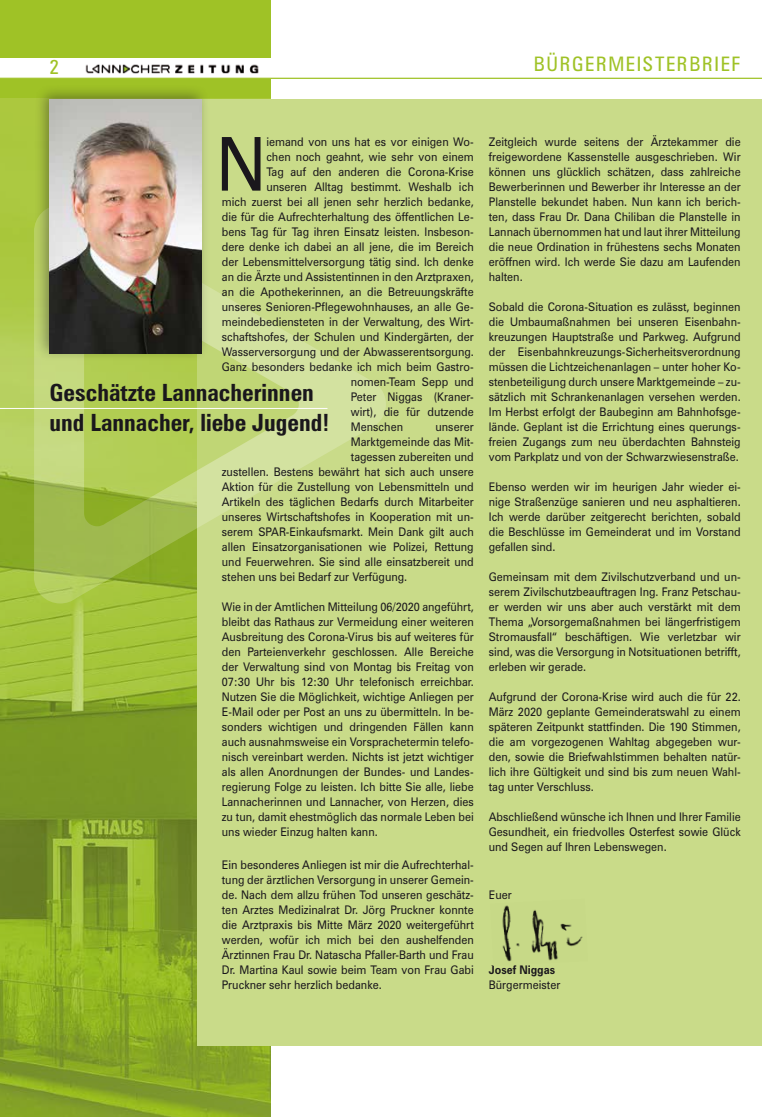
<style>
.page{position:relative;width:762px;height:1117px;background:#fff}
.page>*{position:absolute;margin:0;border:0;box-sizing:border-box;transform-origin:0 0}
.t1{font:74.38px "Zurich BT";color:#1a171c;scale:.92 1}
.t2{font:700 condensed 23.75px/30px "Zurich BT";color:#1a171c}
.t3{font:condensed 20px "Zurich BT";letter-spacing:.08em;color:#9fc226}
.t4{font:11.88px/15px "Zurich BT";color:#1a171c;text-align:justify;scale:.92 1}
.t5{font:700 11.88px "Zurich BT";color:#1a171c;scale:.92 1}
</style>
<div class="page">
<svg style="left:0;top:0;width:270px;height:1116px;background:#8fae2d"></svg>
<div style="left:197px;top:99px;width:565px;height:946px;background:#c9db89"></div>
<svg style="left:34px;top:205px;width:352px;height:398px;background:#c0d47c"></svg>
<svg style="left:84px;top:282px;width:215px;height:244px;background:#bed473"></svg>
<hr style="left:0;top:408px;width:327px;height:1px;background:#fff">
<img style="left:490px;top:898px;width:98px;height:67px">
<div style="left:34px;top:84px;width:176px;height:277px;background:#1a171c;opacity:.4"></div>
<img style="left:50px;top:99px;width:151px;height:254px">
<div style="left:0;top:58px;width:359px;height:21px;background:#fff"></div>
<img style="left:85px;top:64px;width:174px;height:10px">
<hr style="left:0;top:78px;width:762px;height:1px;background:#9fc226">
<h3 class="t3" style="left:50px;top:55px;width:11px">2</h3>
<h3 class="t3" style="left:534px;top:51px;width:208px">BÜRGERMEISTERBRIEF</h3>
<h1 class="t1" style="left:216px;top:119px;width:56px">N</h1>
<p class="t4" style="left:266px;top:134px;width:227px">iemand von uns hat es vor einigen Wo-</p>
<p class="t4" style="left:266px;top:149px;width:227px">chen noch geahnt, wie sehr von einem</p>
<p class="t4" style="left:266px;top:164px;width:227px">Tag auf den anderen die Corona-Krise</p>
<p class="t4" style="left:266px;top:179px;width:227px">unseren Alltag bestimmt. Weshalb ich</p>
<p class="t4" style="left:222px;top:194px;width:275px">mich zuerst bei all jenen sehr herzlich bedanke,</p>
<p class="t4" style="left:222px;top:209px;width:275px">die für die Aufrechterhaltung des öffentlichen Le-</p>
<p class="t4" style="left:222px;top:224px;width:275px">bens Tag für Tag ihren Einsatz leisten. Insbeson-</p>
<p class="t4" style="left:222px;top:239px;width:275px">dere denke ich dabei an all jene, die im Bereich</p>
<p class="t4" style="left:222px;top:254px;width:275px">der Lebensmittelversorgung tätig sind. Ich denke</p>
<p class="t4" style="left:222px;top:269px;width:275px">an die Ärzte und Assistentinnen in den Arztpraxen,</p>
<p class="t4" style="left:222px;top:284px;width:275px">an die Apothekerinnen, an die Betreuungskräfte</p>
<p class="t4" style="left:222px;top:299px;width:275px">unseres Senioren-Pflegewohnhauses, an alle Ge-</p>
<p class="t4" style="left:222px;top:314px;width:275px">meindebediensteten in der Verwaltung, des Wirt-</p>
<p class="t4" style="left:222px;top:329px;width:275px">schaftshofes, der Schulen und Kindergärten, der</p>
<p class="t4" style="left:222px;top:344px;width:275px">Wasserversorgung und der Abwasserentsorgung.</p>
<p class="t4" style="left:222px;top:359px;width:275px">Ganz besonders bedanke ich mich beim Gastro-</p>
<p class="t4" style="left:351px;top:374px;width:135px">nomen-Team Sepp und</p>
<p class="t4" style="left:351px;top:389px;width:135px">Peter Niggas (Kraner-</p>
<p class="t4" style="left:351px;top:404px;width:135px">wirt), die für dutzende</p>
<p class="t4" style="left:351px;top:419px;width:58px">Menschen</p>
<p class="t4" style="left:435px;top:419px;width:43px">unserer</p>
<p class="t4" style="left:351px;top:434px;width:135px">Marktgemeinde das Mit-</p>
<p class="t4" style="left:351px;top:449px;width:135px">tagessen zubereiten und</p>
<p class="t4" style="left:222px;top:464px;width:275px">zustellen. Bestens bewährt hat sich auch unsere</p>
<p class="t4" style="left:222px;top:479px;width:275px">Aktion für die Zustellung von Lebensmitteln und</p>
<p class="t4" style="left:222px;top:494px;width:275px">Artikeln des täglichen Bedarfs durch Mitarbeiter</p>
<p class="t4" style="left:222px;top:509px;width:275px">unseres Wirtschaftshofes in Kooperation mit un-</p>
<p class="t4" style="left:222px;top:524px;width:275px">serem SPAR-Einkaufsmarkt. Mein Dank gilt auch</p>
<p class="t4" style="left:222px;top:539px;width:275px">allen Einsatzorganisationen wie Polizei, Rettung</p>
<p class="t4" style="left:222px;top:554px;width:275px">und Feuerwehren. Sie sind alle einsatzbereit und</p>
<p class="t4" style="left:222px;top:569px;width:203px">stehen uns bei Bedarf zur Verfügung.</p>
<p class="t4" style="left:222px;top:599px;width:275px">Wie in der Amtlichen Mitteilung 06/2020 angeführt, bleibt das Rathaus zur Vermeidung einer weiteren Ausbreitung des Corona-Virus bis auf weiteres für den Parteienverkehr geschlossen. Alle Bereiche der Verwaltung sind von Montag bis Freitag von 07:30 Uhr bis 12:30 Uhr telefonisch erreichbar.<br>Nutzen Sie die Möglichkeit, wichtige Anliegen per E-Mail oder per Post an uns zu übermitteln. In be&shy;sonders wichtigen und dringenden Fällen kann auch ausnahmsweise ein Vorsprachetermin telefo&shy;nisch vereinbart werden. Nichts ist jetzt wichtiger als allen Anordnungen der Bundes- und Landes&shy;regierung Folge zu leisten. Ich bitte Sie alle, liebe Lannacherinnen und Lannacher, von Herzen, dies zu tun, damit ehestmöglich das normale Leben bei uns wieder Einzug halten kann.</p>
<p class="t4" style="left:222px;top:857px;width:275px">Ein besonderes Anliegen ist mir die Aufrechterhal&shy;tung der ärztlichen Versorgung in unserer Gemein&shy;de. Nach dem allzu frühen Tod unseren geschätz&shy;ten Arztes Medizinalrat Dr. Jörg Pruckner konnte die Arztpraxis bis Mitte März 2020 weitergeführt werden, wofür ich mich bei den aushelfenden Ärztinnen Frau Dr. Natascha Pfaller-Barth und Frau Dr. Martina Kaul sowie beim Team von Frau Gabi Pruckner sehr herzlich bedanke.</p>
<h2 class="t2" style="left:50px;top:377px;width:282px">Geschätzte Lannacherinnen und Lannacher, liebe Jugend!</h2>
<p class="t4" style="left:489px;top:134px;width:275px">Zeitgleich wurde seitens der Ärztekammer die freigewordene Kassenstelle ausgeschrieben. Wir können uns glücklich schätzen, dass zahlreiche Bewerberinnen und Bewerber ihr Interesse an der Planstelle bekundet haben. Nun kann ich berich&shy;ten, dass Frau Dr. Dana Chiliban die Planstelle in Lannach übernommen hat und laut ihrer Mitteilung die neue Ordination in frühestens sechs Monaten eröffnen wird. Ich werde Sie dazu am Laufenden halten.</p>
<p class="t4" style="left:489px;top:299px;width:275px">Sobald die Corona-Situation es zulässt, beginnen die Umbaumaßnahmen bei unseren Eisenbahn&shy;kreuzungen Hauptstraße und Parkweg. Aufgrund der Eisenbahnkreuzungs-Sicherheitsverordnung müssen die Lichtzeichenanlagen – unter hoher Ko&shy;stenbeteiligung durch unsere Marktgemeinde – zu&shy;sätzlich mit Schrankenanlagen versehen werden.<br>Im Herbst erfolgt der Baubeginn am Bahnhofsge&shy;lände. Geplant ist die Errichtung eines querungs&shy;freien Zugangs zum neu überdachten Bahnsteig vom Parkplatz und von der Schwarzwiesenstraße.</p>
<p class="t4" style="left:489px;top:479px;width:275px">Ebenso werden wir im heurigen Jahr wieder ei&shy;nige Straßenzüge sanieren und neu asphaltieren.<br>Ich werde darüber zeitgerecht berichten, sobald die Beschlüsse im Gemeinderat und im Vorstand gefallen sind.</p>
<p class="t4" style="left:489px;top:569px;width:275px">Gemeinsam mit dem Zivilschutzverband und un&shy;serem Zivilschutzbeauftragen Ing. Franz Petschau&shy;er werden wir uns aber auch verstärkt mit dem Thema „Vorsorgemaßnahmen bei längerfristigem Stromausfall“ beschäftigen. Wie verletzbar wir sind, was die Versorgung in Notsituationen betrifft, erleben wir gerade.</p>
<p class="t4" style="left:489px;top:689px;width:275px">Aufgrund der Corona-Krise wird auch die für 22.<br>März 2020 geplante Gemeinderatswahl zu einem späteren Zeitpunkt stattfinden. Die 190 Stimmen, die am vorgezogenen Wahltag abgegeben wur&shy;den, sowie die Briefwahlstimmen behalten natür&shy;lich ihre Gültigkeit und sind bis zum neuen Wahl&shy;tag unter Verschluss.</p>
<p class="t4" style="left:489px;top:809px;width:275px">Abschließend wünsche ich Ihnen und Ihrer Familie Gesundheit, ein friedvolles Osterfest sowie Glück und Segen auf Ihren Lebenswegen.</p>
<p class="t4" style="left:489px;top:887px;width:27px">Euer</p>
<p class="t5" style="left:489px;top:962px;width:74px">Josef Niggas</p>
<p class="t4" style="left:489px;top:977px;width:79px">Bürgermeister</p>
</div>
